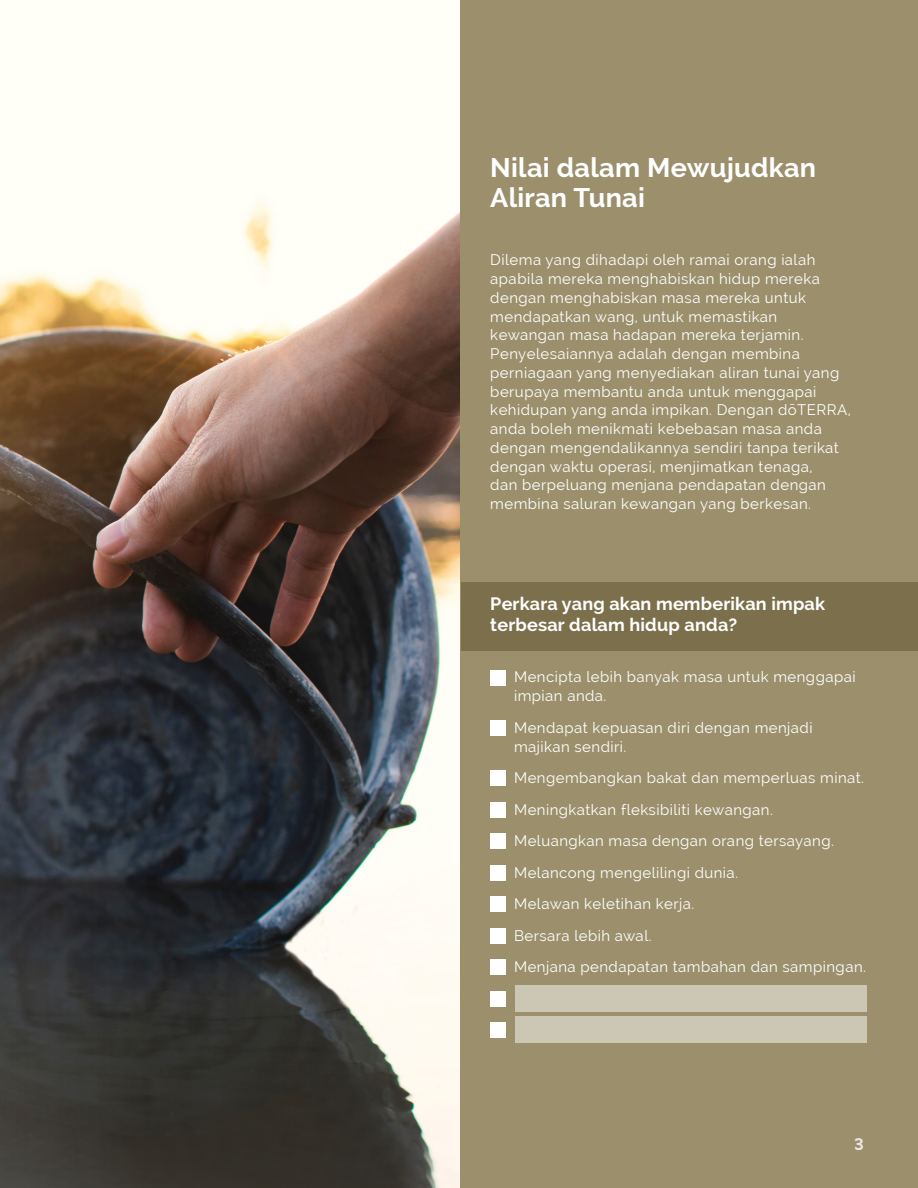
<style>
.page{position:relative;width:918px;height:1188px;background:#fff}
.page>*{position:absolute;margin:0;border:0;box-sizing:border-box;transform-origin:0 0}
.t1{font:700 27px/30px "Raleway";letter-spacing:.01em;color:#fff}
.t2{font:700 18px/21px "Raleway";letter-spacing:.01em;color:#fff}
.t3{font:700 16.5px "Raleway";color:#fff}
.t4{font:15px/18.8px "Raleway";letter-spacing:.03em;color:#fff}
</style>
<div class="page">
<img style="left:153px;top:196px;width:307px;height:992px">
<svg style="left:0;top:269px;width:153px;height:919px"></svg>
<div style="left:460px;top:0;width:458px;height:1188px;background:#9b8f6c"></div>
<div style="left:461px;top:582px;width:457px;height:68px;background:#7c6f4c"></div>
<div style="left:490px;top:670px;width:15px;height:15px;background:#fff"></div>
<div style="left:490px;top:720px;width:15px;height:16px;background:#fff"></div>
<div style="left:490px;top:770px;width:15px;height:16px;background:#fff"></div>
<div style="left:490px;top:802px;width:15px;height:15px;background:#fff"></div>
<div style="left:490px;top:833px;width:15px;height:16px;background:#fff"></div>
<div style="left:490px;top:865px;width:15px;height:15px;background:#fff"></div>
<div style="left:490px;top:896px;width:15px;height:16px;background:#fff"></div>
<div style="left:490px;top:928px;width:15px;height:15px;background:#fff"></div>
<div style="left:490px;top:959px;width:15px;height:16px;background:#fff"></div>
<div style="left:490px;top:991px;width:15px;height:15px;background:#fff"></div>
<div style="left:490px;top:1022px;width:15px;height:16px;background:#fff"></div>
<div style="left:516px;top:985px;width:351px;height:27px;background:#ccc6b5"></div>
<div style="left:516px;top:1016px;width:351px;height:27px;background:#ccc6b5"></div>
<h1 class="t1" style="left:490px;top:152px;width:327px">Nilai dalam Mewujudkan<br>Aliran Tunai</h1>
<p class="t4" style="left:490px;top:251px;width:362px">Dilema yang dihadapi oleh ramai orang ialah apabila mereka menghabiskan hidup mereka dengan menghabiskan masa mereka untuk mendapatkan wang, untuk memastikan kewangan masa hadapan mereka terjamin.<br>Penyelesaiannya adalah dengan membina perniagaan yang menyediakan aliran tunai yang berupaya membantu anda untuk menggapai kehidupan yang anda impikan. Dengan dōTERRA, anda boleh menikmati kebebasan masa anda dengan mengendalikannya sendiri tanpa terikat dengan waktu operasi, menjimatkan tenaga,<br>dan berpeluang menjana pendapatan dengan membina saluran kewangan yang berkesan.</p>
<p class="t2" style="left:490px;top:594px;width:336px">Perkara yang akan memberikan impak terbesar dalam hidup anda?</p>
<p class="t4" style="left:514px;top:668px;width:343px">Mencipta lebih banyak masa untuk menggapai impian anda.</p>
<p class="t4" style="left:514px;top:718px;width:300px">Mendapat kepuasan diri dengan menjadi majikan sendiri.</p>
<p class="t4" style="left:514px;top:762px;width:353px;line-height:31.5px">Mengembangkan bakat dan memperluas minat.<br>Meningkatkan fleksibiliti kewangan.<br>Meluangkan masa dengan orang tersayang.<br>Melancong mengelilingi dunia.<br>Melawan keletihan kerja.<br>Bersara lebih awal.<br>Menjana pendapatan tambahan dan sampingan.</p>
<p class="t3" style="left:854px;top:1134px;width:11px">3</p>
</div>
